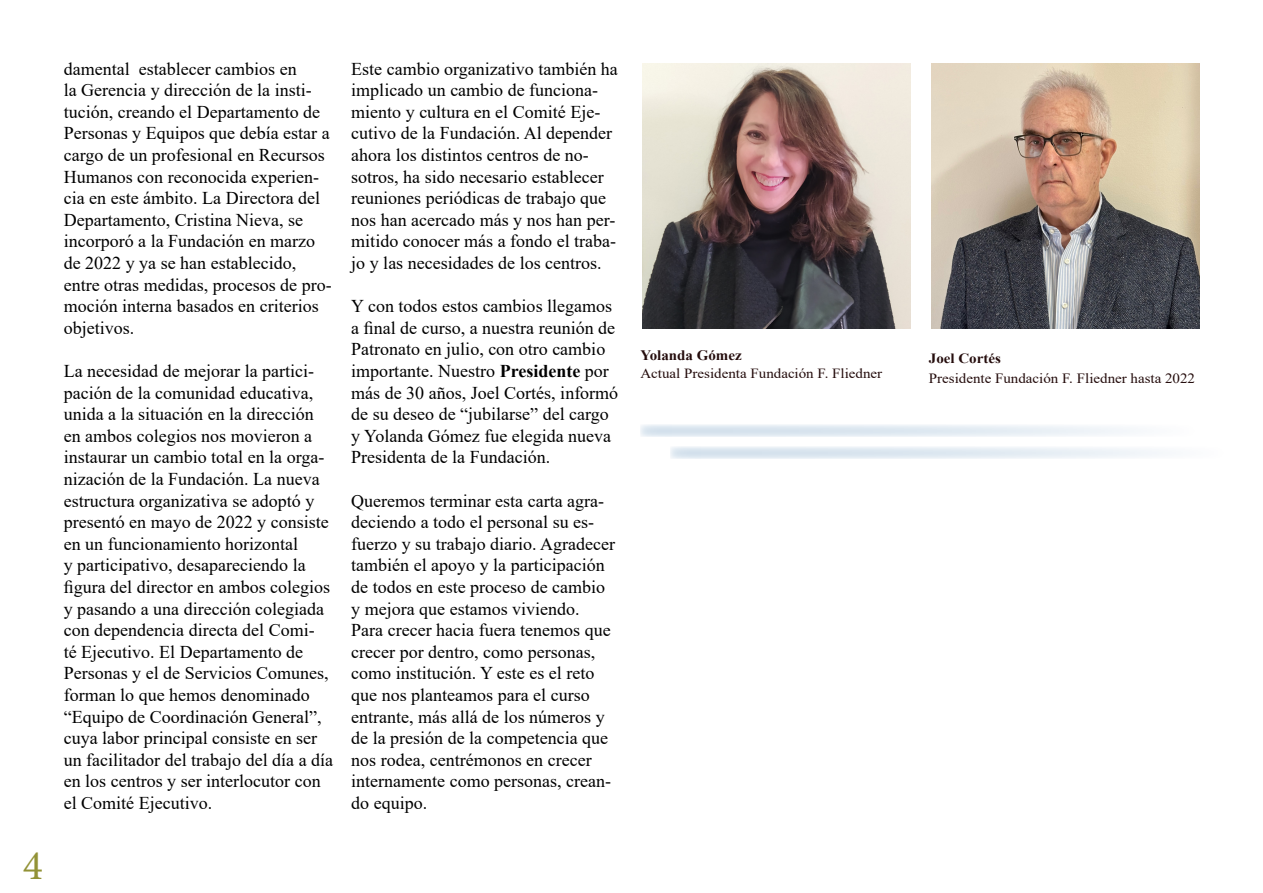
<style>
.page{position:relative;width:1263px;height:893px;background:#fff}
.page>*{position:absolute;margin:0;border:0;box-sizing:border-box;transform-origin:0 0}
.t1{font:42px "Minion Pro";color:#929236}
.t2{font:18px/21.6px "Times New Roman";color:#000}
.t3{font:700 14.4px "Times New Roman";color:#250d0d;scale:1.04 1}
.t4{font:14.1px "Times New Roman";color:#250d0d;scale:1.06 1}
.t5{font:700 14.1px "Times New Roman";color:#250d0d;scale:1.06 1}
.t6{font:13.95px "Times New Roman";color:#250d0d;scale:1.08 1}
.s1{font-weight:700}
</style>
<div class="page">
<svg style="left:640px;top:424px;width:494px;height:13px;fill:#e7eef5"></svg>
<img style="left:642px;top:64px;width:268px;height:265px">
<img style="left:931px;top:64px;width:268px;height:265px">
<svg style="left:670px;top:446px;width:493px;height:13px;fill:#e7eef5"></svg>
<h1 class="t1" style="left:23px;top:837px;width:22px">4</h1>
<p class="t2" style="left:64px;top:57px;width:269px">damental establecer cambios en<br>la Gerencia y dirección de la insti&shy;tución, creando el Departamento de<br>Personas y Equipos que debía estar a cargo de un profesional en Recursos<br>Humanos con reconocida experien&shy;cia en este ámbito. La Directora del<br>Departamento, Cristina Nieva, se incorporó a la Fundación en marzo de 2022 y ya se han establecido, entre otras medidas, procesos de pro&shy;moción interna basados en criterios objetivos.</p>
<p class="t2" style="left:64px;top:360px;width:271px">La necesidad de mejorar la partici&shy;pación de la comunidad educativa, unida a la situación en la dirección en ambos colegios nos movieron a instaurar un cambio total en la orga&shy;nización de la Fundación. La nueva estructura organizativa se adoptó y presentó en mayo de 2022 y consiste en un funcionamiento horizontal<br>y participativo, desapareciendo la figura del director en ambos colegios y pasando a una dirección colegiada con dependencia directa del Comi-<br>té Ejecutivo. El Departamento de Personas y el de Servicios Comunes, forman lo que hemos denominado “Equipo de Coordinación General”, cuya labor principal consiste en ser un facilitador del trabajo del día a día en los centros y ser interlocutor con el Comité Ejecutivo.</p>
<p class="t2" style="left:351px;top:57px;width:268px">Este cambio organizativo también ha implicado un cambio de funciona&shy;miento y cultura en el Comité Eje&shy;cutivo de la Fundación. Al depender ahora los distintos centros de no&shy;sotros, ha sido necesario establecer reuniones periódicas de trabajo que nos han acercado más y nos han per&shy;mitido conocer más a fondo el traba&shy;jo y las necesidades de los centros.</p>
<p class="t2" style="left:351px;top:295px;width:268px">Y con todos estos cambios llegamos a final de curso, a nuestra reunión de Patronato en julio, con otro cambio importante. Nuestro <span class="s1">Presidente</span> por más de 30 años, Joel Cortés, informó de su deseo de “jubilarse” del cargo y Yolanda Gómez fue elegida nueva Presidenta de la Fundación.</p>
<p class="t2" style="left:351px;top:489px;width:265px">Queremos terminar esta carta agra&shy;deciendo a todo el personal su es&shy;fuerzo y su trabajo diario. Agradecer también el apoyo y la participación de todos en este proceso de cambio y mejora que estamos viviendo.<br>Para crecer hacia fuera tenemos que crecer por dentro, como personas, como institución. Y este es el reto que nos planteamos para el curso entrante, más allá de los números y de la presión de la competencia que nos rodea, centrémonos en crecer internamente como personas, crean&shy;do equipo.</p>
<p class="t3" style="left:640px;top:345px;width:99px">Yolanda Gómez</p>
<p class="t6" style="left:640px;top:363px;width:225px">Actual Presidenta Fundación F. Fliedner</p>
<p class="t5" style="left:929px;top:348px;width:69px">Joel Cortés</p>
<p class="t4" style="left:929px;top:368px;width:253px">Presidente Fundación F. Fliedner hasta 2022</p>
</div>
